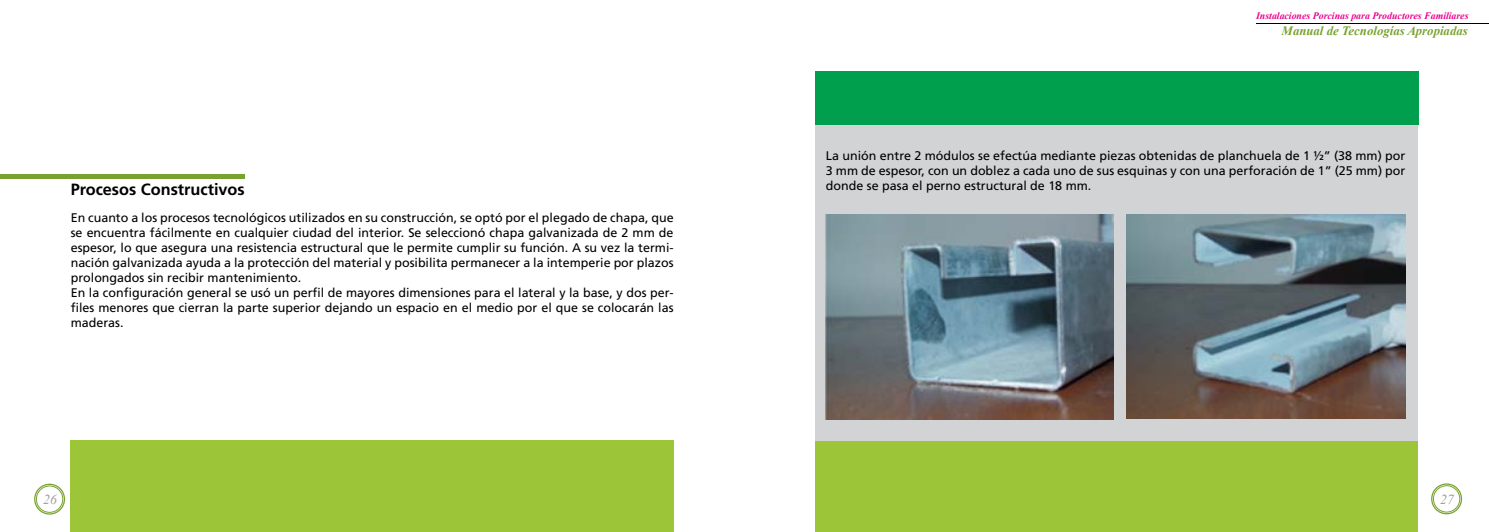
<style>
.page{position:relative;width:1489px;height:532px;background:#fff}
.page>*{position:absolute;margin:0;border:0;box-sizing:border-box;transform-origin:0 0}
.t1{font:700 16.25px "Frutiger LT Std";color:#000}
.t2{font:italic 13.75px "Times New Roman";color:#9d9fa2}
.t3{font:italic 700 12.75px "Times New Roman";color:#78a22f}
.t4{font:12.5px/15px "Frutiger LT Std";color:#000}
.t5{font:italic 700 9.88px "Times New Roman";color:#ec008c}
</style>
<div class="page">
<div style="left:34px;top:483px;width:31px;height:31px;border:1px solid #78a22f;border-radius:50%"></div>
<div style="left:36px;top:485px;width:27px;height:27px;border:1px solid #78a22f;border-radius:50%"></div>
<div style="left:1430px;top:483px;width:31px;height:31px;border:1px solid #78a22f;border-radius:50%"></div>
<div style="left:1432px;top:485px;width:27px;height:27px;border:1px solid #78a22f;border-radius:50%"></div>
<div style="left:71px;top:440px;width:602px;height:91px;background:#9cc537"></div>
<div style="left:815px;top:440px;width:602px;height:91px;background:#9cc537"></div>
<div style="left:815px;top:124px;width:602px;height:316px;background:#d1d3d4"></div>
<img style="left:826px;top:214px;width:287px;height:205px">
<div style="left:0;top:174px;width:244px;height:5px;background:#78a22f"></div>
<img style="left:1126px;top:214px;width:279px;height:204px">
<div style="left:815px;top:71px;width:602px;height:53px;background:#009f4e"></div>
<hr style="left:1255px;top:23px;width:233px;height:1px;background:#000">
<h1 class="t1" style="left:71px;top:179px;width:175px">Procesos Constructivos</h1>
<p class="t4" style="left:71px;top:210px;width:604px">En cuanto a los procesos tecnológicos utilizados en su construcción, se optó por el plegado de chapa, que se encuentra fácilmente en cualquier ciudad del interior. Se seleccionó chapa galvanizada de 2 mm de espesor, lo que asegura una resistencia estructural que le permite cumplir su función. A su vez la termi&shy;nación galvanizada ayuda a la protección del material y posibilita permanecer a la intemperie por plazos prolongados sin recibir mantenimiento.<br>En la configuración general se usó un perfil de mayores dimensiones para el lateral y la base, y dos per&shy;files menores que cierran la parte superior dejando un espacio en el medio por el que se colocarán las maderas.</p>
<p class="t5" style="left:1255px;top:9px;width:214px">Instalaciones Porcinas para Productores Familiares</p>
<p class="t3" style="left:1281px;top:22px;width:187px">Manual de Tecnologías Apropiadas</p>
<p class="t4" style="left:826px;top:148px;width:581px;text-align:justify">La unión entre 2 módulos se efectúa mediante piezas obtenidas de planchuela de 1 ½” (38 mm) por 3 mm de espesor, con un doblez a cada uno de sus esquinas y con una perforación de 1” (25 mm) por donde se pasa el perno estructural de 18 mm.</p>
<p class="t2" style="left:43px;top:489px;width:15px">26</p>
<p class="t2" style="left:1439px;top:489px;width:15px">27</p>
</div>
